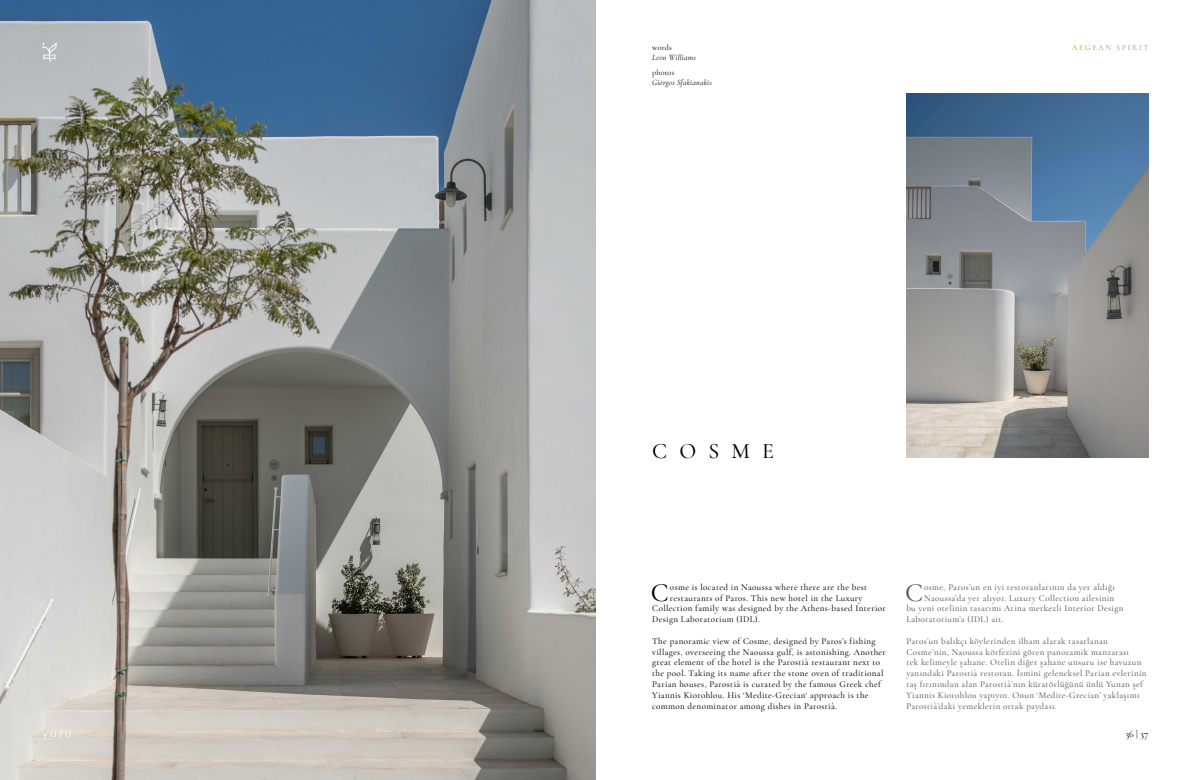
<style>
.page{position:relative;width:1191px;height:780px;background:#fff}
.page>*{position:absolute;margin:0;border:0;box-sizing:border-box;transform-origin:0 0}
.t1{font:500 26.3px "Cormorant Garamond";color:#575756}
.t2{font:500 26.3px "Cormorant Garamond";color:#000}
.t3{font:500 22px "Cormorant Garamond";letter-spacing:.555em;color:#000}
.t4{font:10px "Cormorant Garamond";color:#000}
.t5{font:500 9px/10.8px "Cormorant Garamond";letter-spacing:.04em;color:#575756}
.t6{font:500 9px/10.8px "Cormorant Garamond";letter-spacing:.04em;color:#000}
.t7{font:italic 8px/9.6px "Cormorant Garamond";letter-spacing:.025em;color:#000}
.t8{font:8px "Cormorant Garamond";letter-spacing:.2em;color:#de892e}
.s1{font-style:normal}
</style>
<div class="page">
<img style="left:0;top:0;width:595px;height:780px">
<img style="left:906px;top:94px;width:242px;height:363px">
<svg style="left:42px;top:43px;width:15px;height:18px"></svg>
<svg style="left:43px;top:731px;width:28px;height:8px"></svg>
<p class="t7" style="left:652px;top:43px;width:45px"><span class="s1">words<br></span>Leon Williams</p>
<p class="t7" style="left:652px;top:68px;width:61px"><span class="s1">photos<br></span>Giorgos Sfakianakis</p>
<p class="t8" style="left:1072px;top:43px;width:78px">AEGEAN SPIRIT</p>
<p class="t3" style="left:652px;top:437px;width:123px">COSME</p>
<p class="t2" style="left:651px;top:576px;width:20px">C</p>
<p class="t6" style="left:670px;top:581px;width:199px">osme is located in Naoussa where there are the best</p>
<p class="t6" style="left:670px;top:592px;width:194px">restaurants of Paros. This new hotel in the Luxury</p>
<p class="t6" style="left:652px;top:603px;width:235px">Collection family was designed by the Athens-based Interior</p>
<p class="t6" style="left:652px;top:614px;width:109px">Design Laboratorium (IDL).</p>
<p class="t6" style="left:652px;top:635px;width:235px">The panoramic view of Cosme, designed by Paros’s fishing villages, overseeing the Naoussa gulf, is astonishing. Another great element of the hotel is the Parostià restaurant next to the pool. Taking its name after the stone oven of traditional Parian houses, Parostià is curated by the famous Greek chef Yiannis Kiorohlou. His ‘Medite-Grecian‘ approach is the common denominator among dishes in Parostià.</p>
<p class="t1" style="left:905px;top:576px;width:20px">C</p>
<p class="t5" style="left:924px;top:581px;width:192px">osme, Paros’un en iyi restoranlarının da yer aldığı</p>
<p class="t5" style="left:924px;top:592px;width:192px">Naoussa’da yer alıyor. Luxury Collection ailesinin</p>
<p class="t5" style="left:906px;top:603px;width:218px">bu yeni otelinin tasarımı Atina merkezli Interior Design</p>
<p class="t5" style="left:906px;top:614px;width:99px">Laboratorium’a (IDL) ait.</p>
<p class="t5" style="left:906px;top:635px;width:242px">Paros’un balıkçı köylerinden ilham alarak tasarlanan Cosme’nin, Naoussa körfezini gören panoramik manzarası<br>tek kelimeyle şahane. Otelin diğer şahane unsuru ise havuzun yanındaki Parostià restoran. İsmini geleneksel Parian evlerinin taş fırınından alan Parostià’nın küratörlüğünü ünlü Yunan şef Yiannis Kiorohlou yapıyor. Onun ‘Medite-Grecian’ yaklaşımı Parostià’daki yemeklerin ortak paydası.</p>
<p class="t4" style="left:1125px;top:728px;width:25px">36 | 37</p>
</div>
